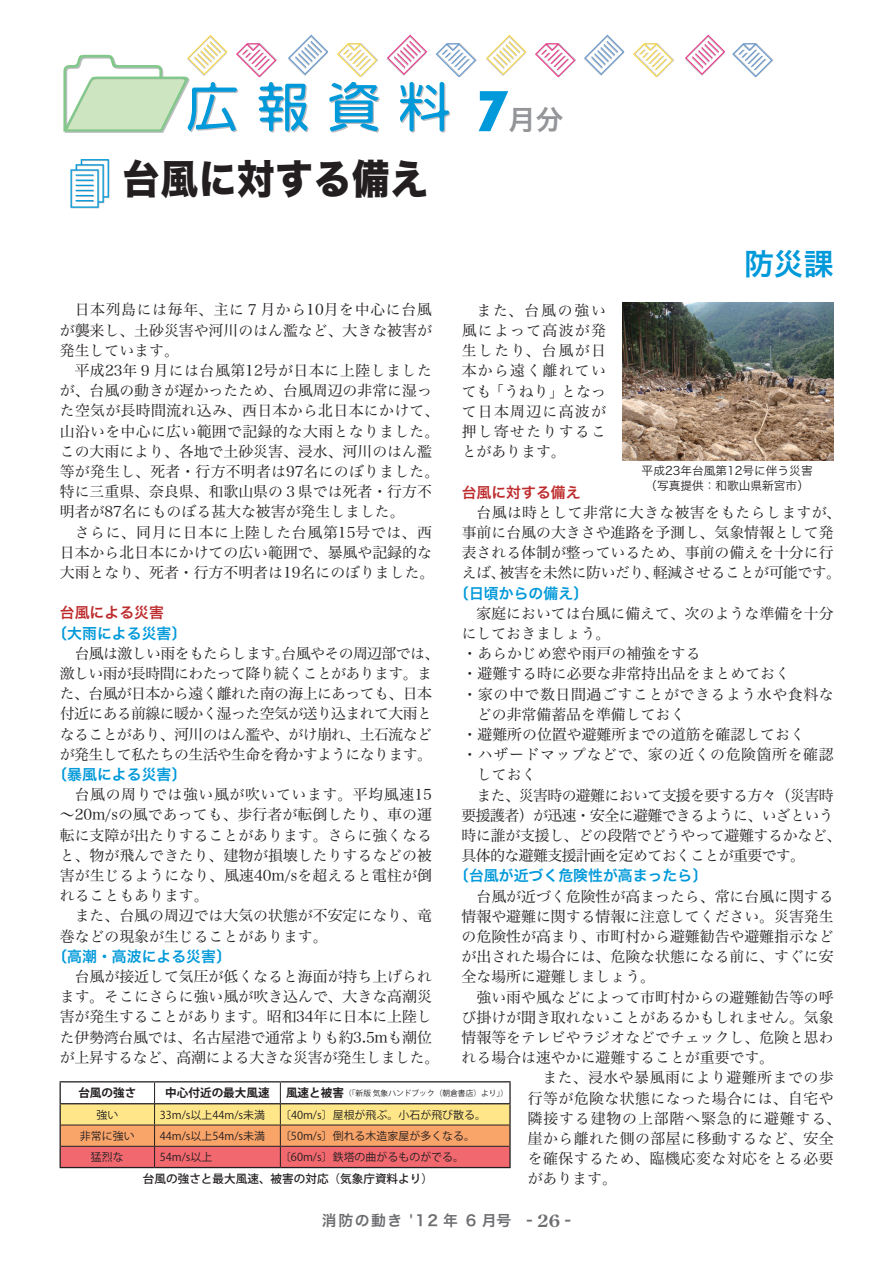
<style>
.page{position:relative;width:893px;height:1263px;background:#fff}
.page>*{position:absolute;margin:0;border:0;box-sizing:border-box;transform-origin:0 0}
.t1{font:40.35px "Hira Kaku Std W8";letter-spacing:.02em;color:#231f20;scale:.93 1}
.t2{font:29.7px "Hira Kaku Pro W6";color:#0099da}
.t3{font:27.6px "Hira Kaku Pro N W6";color:#939598}
.t4{font:14.85px/20.2px "Hira Min Pro N W3";color:#231f20;text-align:justify}
.t5{font:14.85px/20.2px "Hira Min Pro N W3";letter-spacing:-.04em;color:#231f20}
.t6{font:14.85px "Hira Min Pro N W3";letter-spacing:.03em;color:#231f20}
.t7{font:14.85px "Hira Kaku Pro N W6";color:#0099da}
.t8{font:14.85px "Hira Min Pro N W3";letter-spacing:.04em;color:#231f20}
.t9{font:14.85px "Hira Min Pro N W3";letter-spacing:-.02em;color:#231f20}
.t10{font:14.85px "Hira Min Pro N W3";letter-spacing:.06em;color:#231f20}
.t11{font:14.85px "Hira Min Pro N W3";letter-spacing:.035em;color:#231f20}
.t12{font:14.85px "Hira Kaku Pro W6";letter-spacing:.1em;color:#6c6d70}
.t13{font:14.85px "Hira Kaku Pro N W6";color:#be2c2d}
.t14{font:11.7px/14.9px "Hira Kaku Pro N W3";color:#231f20;text-align:center}
.t15{font:500 11.55px "Koz Go Std";color:#231f20}
.t16{font:700 11.55px "Koz Go Std";color:#231f20}
.t17{font:10.95px "Koz Go Std";color:#231f20}
.t18{font:7.8px "Koz Go Std";color:#231f20}
.s1{font-family:"Futura";font-weight:800;font-stretch:condensed;font-size:53.1px;color:#0099da}
.s2{font-weight:700;font-size:11.55px}
.s3{font-family:"Century Old Style Std";font-weight:700;font-size:16.95px}
</style>
<div class="page">
<svg style="left:70px;top:159px;width:39px;height:49px"></svg>
<img style="left:623px;top:302px;width:210px;height:158px">
<hr style="left:60px;top:1081px;width:95px;height:1px;background:#231f20">
<hr style="left:155px;top:1081px;width:125px;height:1px;background:#231f20">
<hr style="left:280px;top:1081px;width:231px;height:1px;background:#231f20">
<hr style="left:509px;top:1082px;width:2px;height:21px;background:#231f20">
<hr style="left:281px;top:1103px;width:230px;height:1px;background:#231f20">
<hr style="left:509px;top:1104px;width:2px;height:21px;background:#231f20">
<hr style="left:509px;top:1125px;width:2px;height:21px;background:#231f20">
<hr style="left:509px;top:1146px;width:2px;height:21px;background:#231f20">
<hr style="left:60px;top:1167px;width:95px;height:1px;background:#231f20">
<hr style="left:155px;top:1167px;width:125px;height:1px;background:#231f20">
<hr style="left:280px;top:1167px;width:231px;height:1px;background:#231f20">
<svg style="left:60px;top:1082px;width:450px;height:85px"></svg>
<svg style="left:535px;top:43px;width:41px;height:34px"></svg>
<svg style="left:486px;top:35px;width:40px;height:41px"></svg>
<svg style="left:633px;top:43px;width:41px;height:34px"></svg>
<svg style="left:584px;top:35px;width:40px;height:41px"></svg>
<svg style="left:732px;top:43px;width:41px;height:34px"></svg>
<svg style="left:685px;top:35px;width:40px;height:41px"></svg>
<svg style="left:63px;top:35px;width:317px;height:98px"></svg>
<svg style="left:387px;top:35px;width:90px;height:98px"></svg>
<h1 class="t1" style="left:122px;top:156px;width:330px">台風に対する備え</h1>
<h3 class="t3" style="left:476px;top:94px;width:89px"><span class="s1">7</span>月分</h3>
<h2 class="t2" style="left:744px;top:237px;width:91px">防災課</h2>
<p class="t4" style="left:60px;top:298px;width:374px;text-indent:15px">日本列島には毎年、主に７月から10月を中心に台風が襲来し、土砂災害や河川のはん濫など、大きな被害が発生しています。</p>
<p class="t4" style="left:60px;top:359px;width:381px;text-align:left;text-indent:15px">平成23年９月には台風第12号が日本に上陸しましたが、台風の動きが遅かったため、台風周辺の非常に湿った空気が長時間流れ込み、西日本から北日本にかけて、山沿いを中心に広い範囲で記録的な大雨となりました。この大雨により、各地で土砂災害、浸水、河川のはん濫等が発生し、死者・行方不明者は97名にのぼりました。特に三重県、奈良県、和歌山県の３県では死者・行方不明者が87名にものぼる甚大な被害が発生しました。</p>
<p class="t4" style="left:60px;top:521px;width:376px;text-align:left;text-indent:15px">さらに、同月に日本に上陸した台風第15号では、西日本から北日本にかけての広い範囲で、暴風や記録的な大雨となり、死者・行方不明者は19名にのぼりました。</p>
<p class="t13" style="left:60px;top:599px;width:106px">台風による災害</p>
<p class="t7" style="left:52px;top:620px;width:135px">〔大雨による災害〕</p>
<p class="t5" style="left:60px;top:642px;width:381px;text-indent:15px">台風は激しい雨をもたらします。台風やその周辺部では、激しい雨が長時間にわたって降り続くことがあります。また、台風が日本から遠く離れた南の海上にあっても、日本付近にある前線に暖かく湿った空気が送り込まれて大雨となることがあり、河川のはん濫や、がけ崩れ、土石流などが発生して私たちの生活や生命を脅かすようになります。</p>
<p class="t7" style="left:52px;top:761px;width:135px">〔暴風による災害〕</p>
<p class="t4" style="left:60px;top:783px;width:374px;text-indent:15px">台風の周りでは強い風が吹いています。平均風速15〜20m/sの風であっても、歩行者が転倒したり、車の運転に支障が出たりすることがあります。さらに強くなると、物が飛んできたり、建物が損壊したりするなどの被害が生じるようになり、風速40m/sを超えると電柱が倒れることもあります。</p>
<p class="t4" style="left:60px;top:904px;width:374px;text-indent:15px">また、台風の周辺では大気の状態が不安定になり、竜巻などの現象が生じることがあります。</p>
<p class="t7" style="left:52px;top:943px;width:180px">〔高潮・高波による災害〕</p>
<p class="t4" style="left:60px;top:965px;width:381px;text-align:center">台風が接近して気圧が低くなると海面が持ち上げられ<br>ます。そこにさらに強い風が吹き込んで、大きな高潮災害が発生することがあります。昭和34年に日本に上陸した伊勢湾台風では、名古屋港で通常よりも約3.5mも潮位が上昇するなど、高潮による大きな災害が発生しました。</p>
<p class="t4" style="left:462px;top:299px;width:146px;text-indent:15px">また、台風の強い風によって高波が発生したり、台風が日本から遠く離れていても「うねり」となって日本周辺に高波が押し寄せたりすることがあります。</p>
<p class="t13" style="left:462px;top:479px;width:121px">台風に対する備え</p>
<p class="t4" style="left:462px;top:501px;width:381px;text-align:left;text-indent:15px">台風は時として非常に大きな被害をもたらしますが、事前に台風の大きさや進路を予測し、気象情報として発表される体制が整っているため、事前の備えを十分に行えば、被害を未然に防いだり、軽減させることが可能です。</p>
<p class="t7" style="left:454px;top:579px;width:135px">〔日頃からの備え〕</p>
<p class="t4" style="left:477px;top:602px;width:359px">家庭においては台風に備えて、次のような準備を十分</p>
<p class="t4" style="left:462px;top:622px;width:150px">にしておきましょう。</p>
<p class="t4" style="left:463px;top:642px;width:240px">・あらかじめ窓や雨戸の補強をする</p>
<p class="t4" style="left:463px;top:662px;width:329px">・避難する時に必要な非常持出品をまとめておく</p>
<p class="t8" style="left:463px;top:681px;width:373px">・家の中で数日間過ごすことができるよう水や食料な</p>
<p class="t4" style="left:477px;top:703px;width:210px">どの非常備蓄品を準備しておく</p>
<p class="t4" style="left:463px;top:723px;width:344px">・避難所の位置や避難所までの道筋を確認しておく</p>
<p class="t8" style="left:463px;top:742px;width:373px">・ハザードマップなどで、家の近くの危険箇所を確認</p>
<p class="t4" style="left:477px;top:763px;width:61px">しておく</p>
<p class="t5" style="left:476px;top:783px;width:359px">また、災害時の避難において支援を要する方々（災害時</p>
<p class="t5" style="left:462px;top:804px;width:374px">要援護者）が迅速・安全に避難できるように、いざという</p>
<p class="t9" style="left:462px;top:823px;width:381px">時に誰が支援し、どの段階でどうやって避難するかなど、</p>
<p class="t5" style="left:462px;top:844px;width:345px">具体的な避難支援計画を定めておくことが重要です。</p>
<p class="t7" style="left:454px;top:862px;width:254px">〔台風が近づく危険性が高まったら〕</p>
<p class="t4" style="left:462px;top:884px;width:374px;text-indent:15px">台風が近づく危険性が高まったら、常に台風に関する情報や避難に関する情報に注意してください。災害発生の危険性が高まり、市町村から避難勧告や避難指示などが出された場合には、危険な状態になる前に、すぐに安全な場所に避難しましょう。</p>
<p class="t4" style="left:476px;top:985px;width:359px">強い雨や風などによって市町村からの避難勧告等の呼</p>
<p class="t4" style="left:462px;top:1006px;width:374px">び掛けが聞き取れないことがあるかもしれません。気象</p>
<p class="t4" style="left:462px;top:1026px;width:374px">情報等をテレビやラジオなどでチェックし、危険と思わ</p>
<p class="t4" style="left:462px;top:1046px;width:314px">れる場合は速やかに避難することが重要です。</p>
<p class="t11" style="left:543px;top:1065px;width:293px">また、浸水や暴風雨により避難所までの歩</p>
<p class="t6" style="left:528px;top:1085px;width:307px">行等が危険な状態になった場合には、自宅や</p>
<p class="t10" style="left:528px;top:1105px;width:315px">隣接する建物の上部階へ緊急的に避難する、</p>
<p class="t6" style="left:528px;top:1126px;width:307px">崖から離れた側の部屋に移動するなど、安全</p>
<p class="t6" style="left:528px;top:1146px;width:307px">を確保するため、臨機応変な対応をとる必要</p>
<p class="t4" style="left:528px;top:1167px;width:91px">があります。</p>
<p class="t14" style="left:642px;top:462px;width:173px">平成23年台風第12号に伴う災害（写真提供：和歌山県新宮市）</p>
<p class="t16" style="left:78px;top:1085px;width:59px">台風の強さ</p>
<p class="t16" style="left:165px;top:1085px;width:106px">中心付近の最大風速</p>
<p class="t18" style="left:286px;top:1088px;width:224px"><span class="s2">風速と被害</span>（「新版 気象ハンドブック（朝倉書店）より」）</p>
<p class="t17" style="left:96px;top:1108px;width:23px">強い</p>
<p class="t17" style="left:160px;top:1108px;width:107px">33m/s以上44m/s未満</p>
<p class="t17" style="left:280px;top:1108px;width:208px">〔40m/s〕屋根が飛ぶ。小石が飛び散る。</p>
<p class="t17" style="left:80px;top:1129px;width:56px">非常に強い</p>
<p class="t17" style="left:160px;top:1129px;width:107px">44m/s以上54m/s未満</p>
<p class="t17" style="left:280px;top:1129px;width:197px">〔50m/s〕倒れる木造家屋が多くなる。</p>
<p class="t17" style="left:91px;top:1150px;width:34px">猛烈な</p>
<p class="t17" style="left:160px;top:1150px;width:54px">54m/s以上</p>
<p class="t17" style="left:280px;top:1150px;width:186px">〔60m/s〕鉄塔の曲がるものがでる。</p>
<p class="t15" style="left:143px;top:1171px;width:291px">台風の強さと最大風速、被害の対応（気象庁資料より）</p>
<p class="t12" style="left:322px;top:1207px;width:250px">消防の動き '12 年 6 月号 - <span class="s3">26</span> -</p>
</div>
